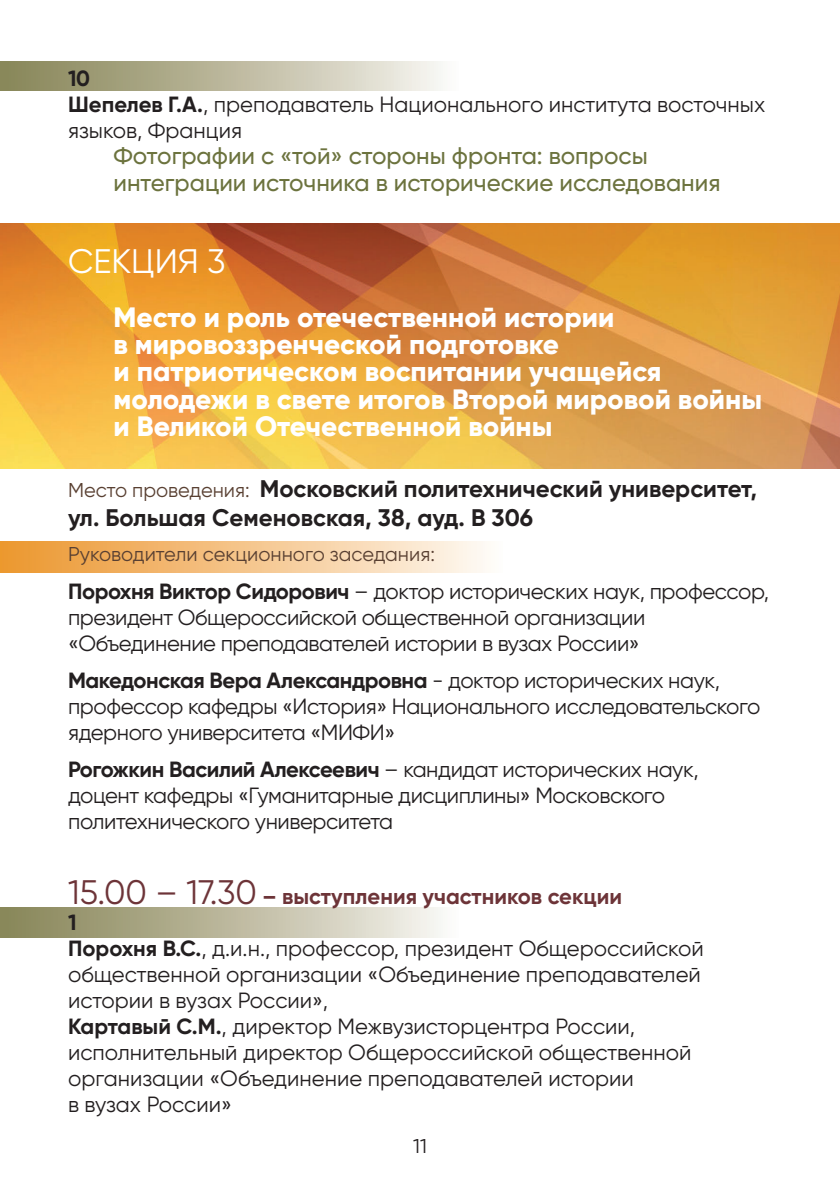
<style>
.page{position:relative;width:840px;height:1191px;background:#fff}
.page>*{position:absolute;margin:0;border:0;box-sizing:border-box;transform-origin:0 0}
.t1{font:34px "Gilroy";color:#fff}
.t2{font:800 28px/27.4px "Gilroy";color:#fff}
.t3{font:700 24px/28.8px "Gilroy";color:#231f20}
.t4{font:500 24px/27.4px "Gilroy";color:#6c733e}
.t5{font:22px/26px "Gilroy";letter-spacing:-.02em;color:#231f20}
.t6{font:22px/26px "Gilroy";color:#231f20}
.t7{font:20px "Gilroy";color:#594032}
.t8{font:20px "Gilroy";color:#231f20}
.s1{font-weight:700}
.s2{font-weight:400;font-size:20px;color:#594032}
.s3{font-size:34px;color:#6d3438}
.s4{font-weight:700;color:#6d3438}
</style>
<div class="page">
<div style="left:0;top:541px;width:502px;height:32px;background:linear-gradient(to right,#ec952c,#fffaf5)"></div>
<img style="left:0;top:223px;width:839px;height:245px">
<div style="left:0;top:61px;width:458px;height:29px;background:linear-gradient(to right,#848152,#f8f5f1)"></div>
<div style="left:0;top:908px;width:458px;height:29px;background:linear-gradient(to right,#848152,#f8f5f1)"></div>
<p class="t6" style="left:68px;top:67px;width:698px"><span class="s1">10<br>Шепелев Г.А.</span>, преподаватель Национального института восточных языков, Франция</p>
<p class="t4" style="left:113px;top:144px;width:608px">Фотографии с «той» стороны фронта: вопросы интеграции источника в исторические исследования</p>
<h1 class="t1" style="left:68px;top:249px;width:159px">СЕКЦИЯ 3</h1>
<p class="t2" style="left:113px;top:306px;width:649px">Место и роль отечественной истории<br>в мировоззренческой подготовке<br>и патриотическом воспитании учащейся молодежи в свете итогов Второй мировой войны и Великой Отечественной войны</p>
<p class="t3" style="left:68px;top:477px;width:690px"><span class="s2">Место проведения:</span> Московский политехнический университет, ул. Большая Семеновская, 38, ауд. B 306</p>
<p class="t7" style="left:68px;top:547px;width:368px">Руководители секционного заседания:</p>
<p class="t5" style="left:68px;top:580px;width:702px"><span class="s1">Порохня Виктор Сидорович</span> – доктор исторических наук, профессор, президент Общероссийской общественной организации «Объединение преподавателей истории в вузах России»</p>
<p class="t5" style="left:68px;top:669px;width:693px"><span class="s1">Македонская Вера Александровна</span> - доктор исторических наук, профессор кафедры «История» Национального исследовательского ядерного университета «МИФИ»</p>
<p class="t5" style="left:68px;top:759px;width:631px"><span class="s1">Рогожкин Василий Алексеевич</span> – кандидат исторических наук, доцент кафедры «Гуманитарные дисциплины» Московского политехнического университета</p>
<p class="t6" style="left:68px;top:885px;width:636px"><span class="s3">15.00 – 17.30</span> <span class="s4">– выступления участников секции<br></span><span class="s1">1<br>Порохня В.С.</span>, д.и.н., профессор, президент Общероссийской общественной организации «Объединение преподавателей истории в вузах России»,<br><span class="s1">Картавый С.М.</span>, директор Межвузисторцентра России, исполнительный директор Общероссийской общественной организации «Объединение преподавателей истории<br>в вузах России»</p>
<p class="t8" style="left:413px;top:1138px;width:15px">11</p>
</div>
